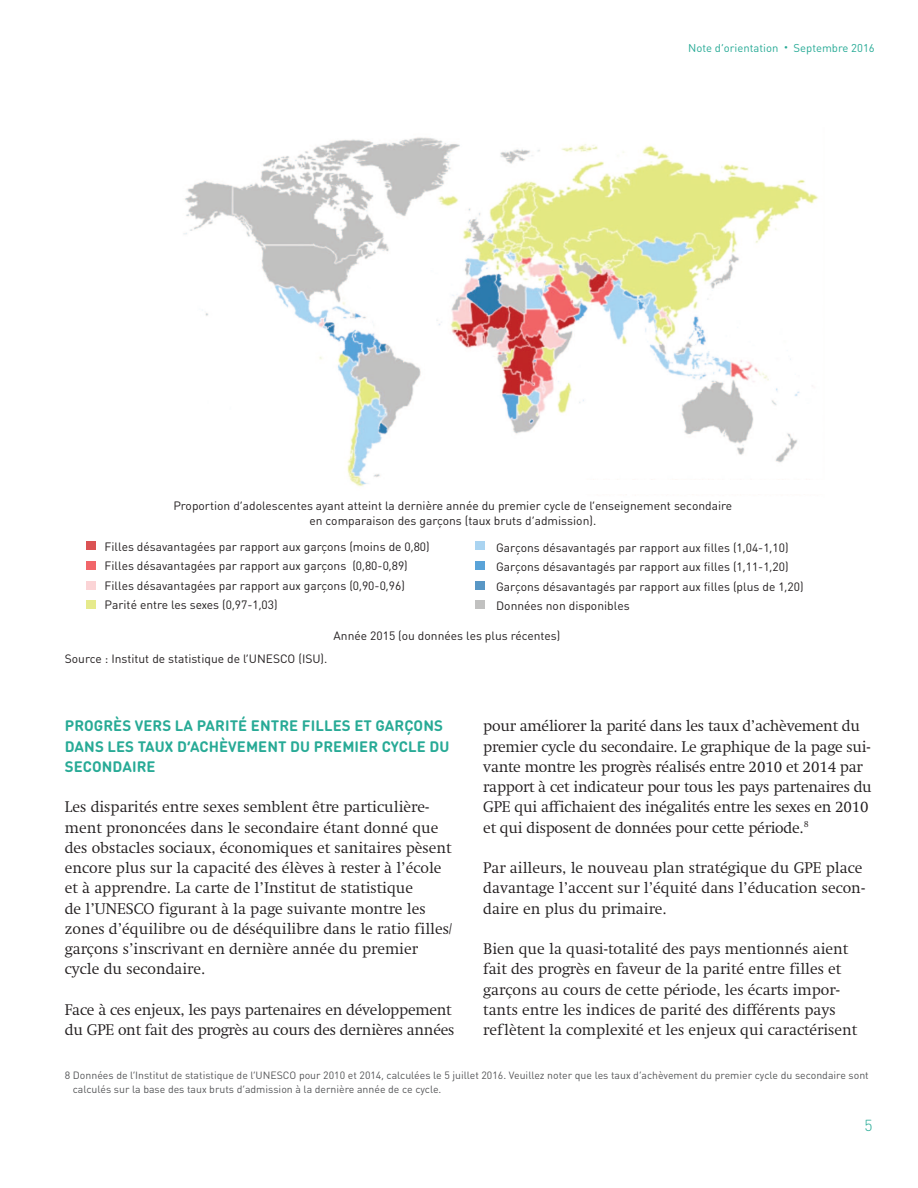
<style>
.page{position:relative;width:918px;height:1188px;background:#fff}
.page>*{position:absolute;margin:0;border:0;box-sizing:border-box;transform-origin:0 0}
.t1{font:300 15.75px/20.2px "Swift LT Std";color:#231f20}
.t2{font:300 15.75px "DIN Round Pro";color:#28aa96}
.t3{font:700 15px/20.2px "DIN Round Pro";letter-spacing:.005em;color:#28aa96}
.t4{font:12px/19.5px "DIN Round Pro";color:#231f20}
.t5{font:11.25px "DIN Round Pro";color:#28aa96}
.t6{font:10.5px/13.5px "DIN Round Pro";color:#57585a}
.s1{font-size:7.5px}
</style>
<div class="page">
<div style="left:86px;top:541px;width:9px;height:9px;background:#db5354"></div>
<div style="left:86px;top:561px;width:9px;height:9px;background:#f1666a"></div>
<div style="left:86px;top:581px;width:9px;height:8px;background:#fbd4d6"></div>
<div style="left:86px;top:600px;width:9px;height:9px;background:#e6ea8c"></div>
<div style="left:476px;top:541px;width:9px;height:9px;background:#aad4f1"></div>
<div style="left:476px;top:561px;width:9px;height:9px;background:#5aa3d8"></div>
<div style="left:476px;top:581px;width:9px;height:8px;background:#5997c5"></div>
<div style="left:476px;top:600px;width:9px;height:9px;background:#c1c1c0"></div>
<img style="left:183px;top:137px;width:636px;height:349px">
<div style="left:585px;top:480px;width:243px;height:14px;background:#fff"></div>
<p class="t5" style="left:688px;top:40px;width:188px">Note d’orientation <span class="s1">•</span> Septembre 2016</p>
<p class="t4" style="left:173px;top:498px;width:560px;line-height:14.4px;text-align:center">Proportion d’adolescentes ayant atteint la dernière année du premier cycle de l’enseignement secondaire en comparaison des garçons (taux bruts d’admission).</p>
<p class="t4" style="left:105px;top:536px;width:327px">Filles désavantagées par rapport aux garçons (moins de 0,80)<br>Filles désavantagées par rapport aux garçons (0,80-0,89)<br>Filles désavantagées par rapport aux garçons (0,90-0,96)<br>Parité entre les sexes (0,97-1,03)</p>
<p class="t4" style="left:496px;top:537px;width:309px">Garçons désavantagés par rapport aux filles (1,04-1,10)<br>Garçons désavantagés par rapport aux filles (1,11-1,20)<br>Garçons désavantagés par rapport aux filles (plus de 1,20)<br>Données non disponibles</p>
<p class="t4" style="left:334px;top:626px;width:228px">Année 2015 (ou données les plus récentes)</p>
<p class="t4" style="left:65px;top:649px;width:264px">Source : Institut de statistique de l’UNESCO (ISU).</p>
<p class="t3" style="left:65px;top:715px;width:386px">PROGRÈS VERS LA PARITÉ ENTRE FI LLES ET GARÇONS<br>DANS LES TAUX D’ACHÈVEMENT DU PREMI ER CYCLE DU<br>SECONDAI RE</p>
<p class="t1" style="left:65px;top:797px;width:389px">Les disparités entre sexes semblent être particulière&shy;ment prononcées dans le secondaire étant donné que des obstacles sociaux, économiques et sanitaires pèsent encore plus sur la capacité des élèves à rester à l’école et à apprendre. La carte de l’Institut de statistique<br>de l’UNESCO figurant à la page suivante montre les zones d’équilibre ou de déséquilibre dans le ratio filles/ garçons s’inscrivant en dernière année du premier cycle du secondaire.</p>
<p class="t1" style="left:65px;top:1000px;width:391px">Face à ces enjeux, les pays partenaires en développement du GPE ont fait des progrès au cours des dernières années</p>
<p class="t1" style="left:483px;top:716px;width:390px">pour améliorer la parité dans les taux d’achèvement du premier cycle du secondaire. Le graphique de la page sui&shy;vante montre les progrès réalisés entre 2010 et 2014 par rapport à cet indicateur pour tous les pays partenaires du GPE qui affichaient des inégalités entre les sexes en 2010 et qui disposent de données pour cette période.<sup>8</sup></p>
<p class="t1" style="left:483px;top:858px;width:383px">Par ailleurs, le nouveau plan stratégique du GPE place davantage l’accent sur l’équité dans l’éducation secon&shy;daire en plus du primaire.</p>
<p class="t1" style="left:483px;top:939px;width:375px">Bien que la quasi-totalité des pays mentionnés aient fait des progrès en faveur de la parité entre filles et garçons au cours de cette période, les écarts impor&shy;tants entre les indices de parité des différents pays reflètent la complexité et les enjeux qui caractérisent</p>
<p class="t6" style="left:73px;top:1068px;width:797px;text-indent:-8px">8 Données de l’Institut de statistique de l’UNESCO pour 2010 et 2014, calculées le 5 juillet 2016. Veuillez noter que les taux d’achèvement du premier cycle du secondaire sont calculés sur la base des taux bruts d’admission à la dernière année de ce cycle.</p>
<p class="t2" style="left:865px;top:1115px;width:10px">5</p>
</div>
